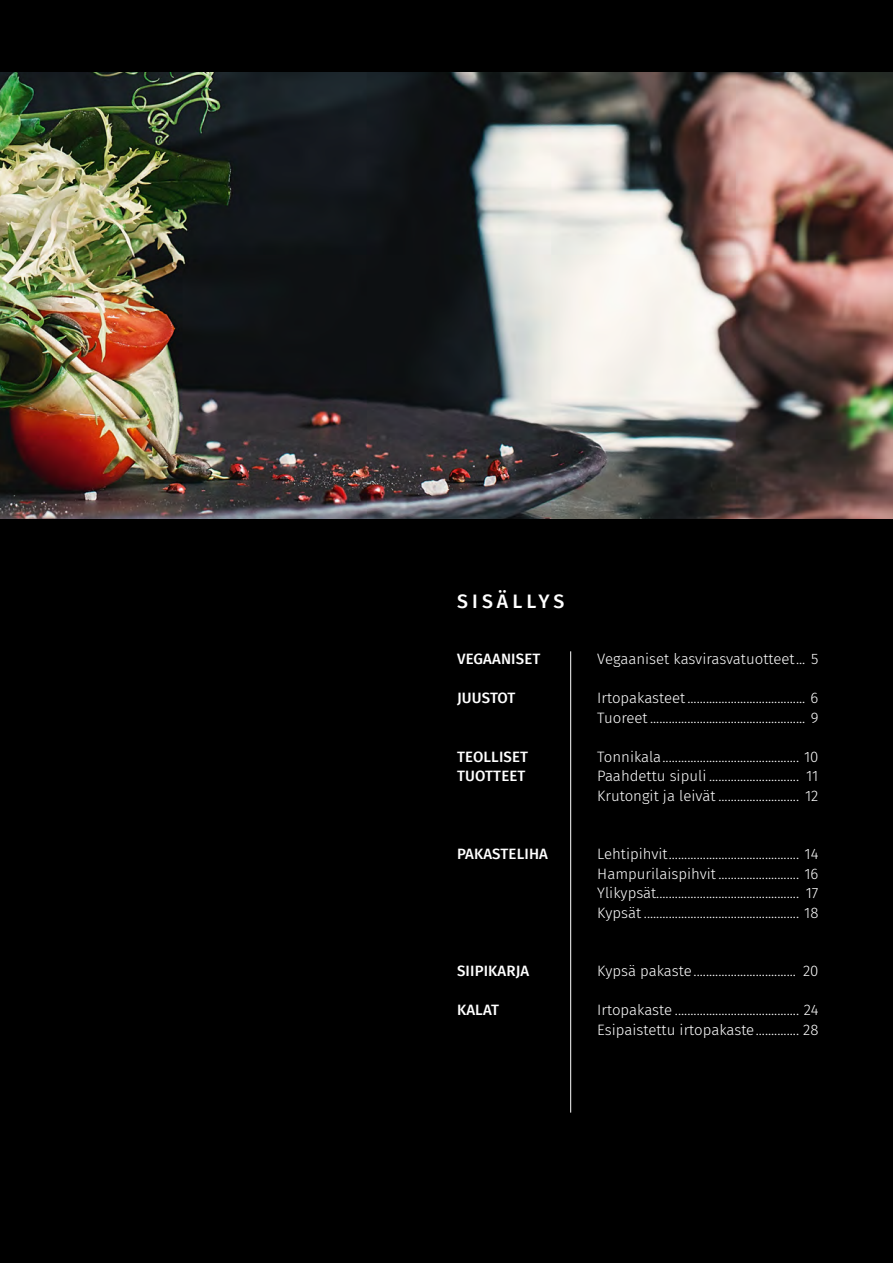
<style>
.page{position:relative;width:893px;height:1263px;background:#000}
.page>*{position:absolute;margin:0;border:0;box-sizing:border-box;transform-origin:0 0}
.t1{font:500 19.5px "Fira Sans";letter-spacing:.21em;color:#fff}
.t2{font:300 15px/19.5px "Fira Sans";color:#fff}
.t3{font:500 15px/19.5px "Fira Sans";letter-spacing:.01em;color:#fff}
</style>
<div class="page">
<hr style="left:570px;top:651px;width:1px;height:461px;background:#fff">
<img style="left:0;top:72px;width:893px;height:447px">
<h1 class="t1" style="left:457px;top:585px;width:109px">SISÄLLYS</h1>
<p class="t3" style="left:457px;top:648px;width:85px">VEGAANISET</p>
<p class="t3" style="left:457px;top:687px;width:60px">JUUSTOT</p>
<p class="t3" style="left:457px;top:746px;width:73px">TEOLLISET<br>TUOTTEET</p>
<p class="t3" style="left:457px;top:843px;width:92px">PAKASTELIHA</p>
<p class="t3" style="left:457px;top:960px;width:74px">SIIPIKARJA</p>
<p class="t3" style="left:457px;top:999px;width:44px">KALAT</p>
<p class="t2" style="left:597px;top:649px;width:223px">Vegaaniset kasvirasvatuotteet... 5</p>
<p class="t2" style="left:597px;top:688px;width:223px">Irtopakasteet...................................... 6<br>Tuoreet .................................................. 9</p>
<p class="t2" style="left:597px;top:747px;width:223px;text-align:justify">Tonnikala............................................ 10<br>Paahdettu sipuli ............................. 11<br>Krutongit ja leivät .......................... 12</p>
<p class="t2" style="left:597px;top:844px;width:223px;text-align:justify">Lehtipihvit.......................................... 14<br>Hampurilaispihvit.......................... 16<br>Ylikypsät.............................................. 17<br>Kypsät .................................................. 18</p>
<p class="t2" style="left:597px;top:961px;width:223px">Kypsä pakaste................................. 20</p>
<p class="t2" style="left:597px;top:1000px;width:223px">Irtopakaste ........................................ 24<br>Esipaistettu irtopakaste.............. 28</p>
</div>
